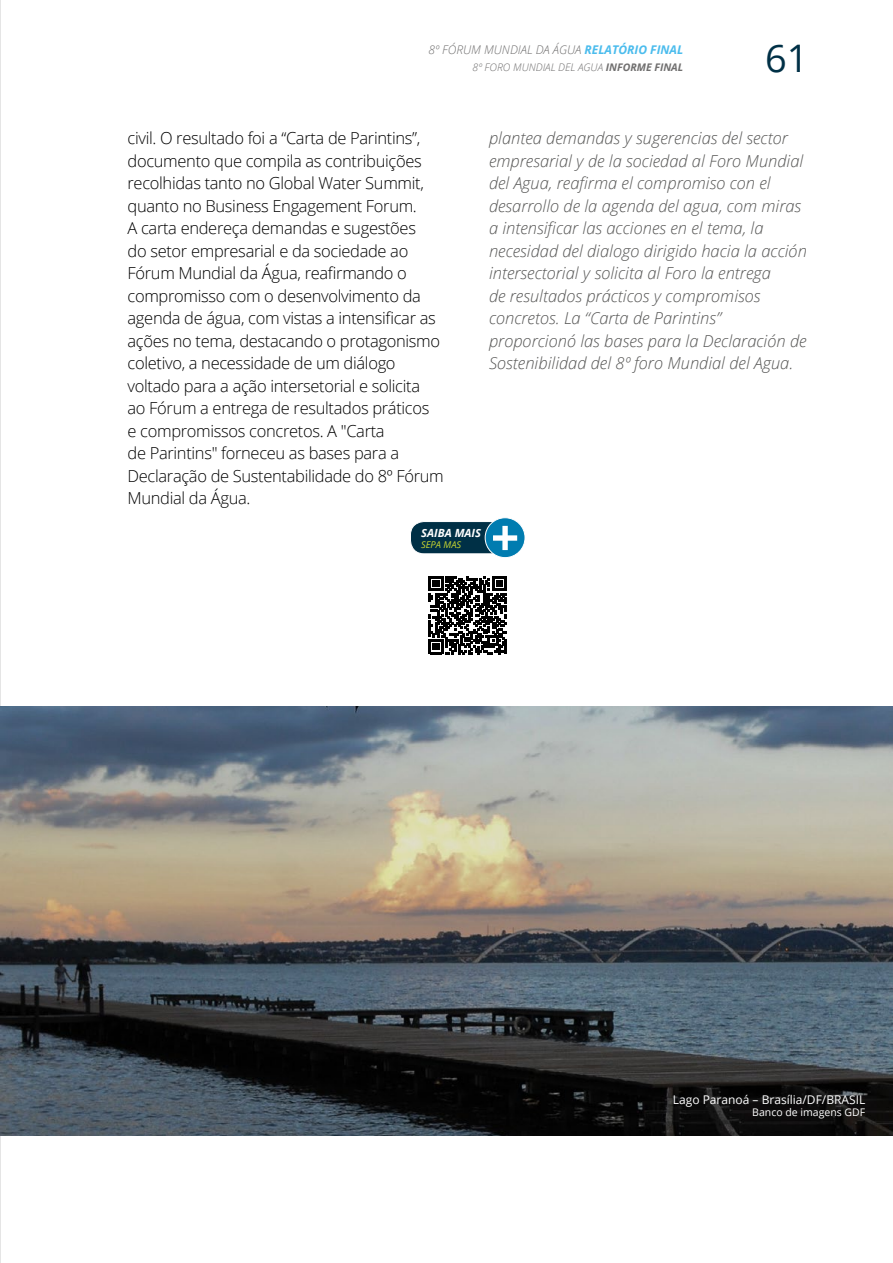
<style>
.page{position:relative;width:893px;height:1263px;background:#fff}
.page>*{position:absolute;margin:0;border:0;box-sizing:border-box;transform-origin:0 0}
.t1{font:37.95px "Open Sans";color:#003046}
.t2{font:300 16.5px/22.5px "Open Sans";letter-spacing:-.02em;color:#000}
.t3{font:italic 300 16.5px/22.5px "Open Sans";color:#575756}
.t4{font:italic 300 12px "Open Sans";color:#706f6f}
.t5{font:12px "Open Sans";color:#fff}
.t6{font:italic 700 11.25px "Open Sans";color:#fff}
.t7{font:italic 300 10.5px "Open Sans";color:#706f6f}
.t8{font:10.5px "Open Sans";color:#fff}
.t9{font:italic 9.3px "Open Sans";color:#c7d530}
.s1{font-weight:700;color:#4bbced}
.s2{font-weight:700}
</style>
<div class="page">
<hr style="left:0;top:0;width:1px;height:1263px;background:#dadada">
<div style="left:410px;top:521px;width:105px;height:33px;background:#003046;border-radius:14px"></div>
<div style="left:410px;top:521px;width:105px;height:33px;border:1px solid #fff;border-radius:14px"></div>
<svg style="left:485px;top:518px;width:40px;height:40px"></svg>
<div style="left:485px;top:517px;width:40px;height:41px;border:1px solid #fff;border-radius:50%"></div>
<svg style="left:493px;top:526px;width:24px;height:24px"></svg>
<img style="left:1px;top:706px;width:892px;height:430px">
<svg style="left:429px;top:576px;width:78px;height:78px"></svg>
<p class="t4" style="left:429px;top:41px;width:256px">8º FÓRUM MUNDIAL DA ÁGUA <span class="s1">RELATÓRIO FINAL</span></p>
<p class="t7" style="left:473px;top:60px;width:212px">8º FORO MUNDIAL DEL AGUA <span class="s2">INFORME FINAL</span></p>
<h1 class="t1" style="left:765px;top:33px;width:45px">61</h1>
<p class="t2" style="left:128px;top:126px;width:318px">civil. O resultado foi a “Carta de Parintins”, documento que compila as contribuições recolhidas tanto no Global Water Summit, quanto no Business Engagement Forum.<br>A carta endereça demandas e sugestões<br>do setor empresarial e da sociedade ao Fórum Mundial da Água, reafirmando o compromisso com o desenvolvimento da agenda de água, com vistas a intensificar as ações no tema, destacando o protagonismo coletivo, a necessidade de um diálogo voltado para a ação intersetorial e solicita<br>ao Fórum a entrega de resultados práticos<br>e compromissos concretos. A "Carta<br>de Parintins" forneceu as bases para a Declaração de Sustentabilidade do 8º Fórum Mundial da Água.</p>
<p class="t3" style="left:489px;top:126px;width:319px">plantea demandas y sugerencias del sector empresarial y de la sociedad al Foro Mundial del Agua, reafirma el compromiso con el desarrollo de la agenda del agua, com miras a intensificar las acciones en el tema, la necesidad del dialogo dirigido hacia la acción intersectorial y solicita al Foro la entrega<br>de resultados prácticos y compromisos concretos. La “Carta de Parintins” proporcionó las bases para la Declaración de Sostenibilidad del 8º foro Mundial del Agua.</p>
<p class="t6" style="left:421px;top:525px;width:62px">SAIBA MAIS</p>
<p class="t9" style="left:421px;top:538px;width:42px">SEPA MAS</p>
<p class="t5" style="left:673px;top:1091px;width:194px">Lago Paranoá – Brasília/DF/BRASIL</p>
<p class="t8" style="left:752px;top:1105px;width:115px">Banco de imagens GDF</p>
</div>
